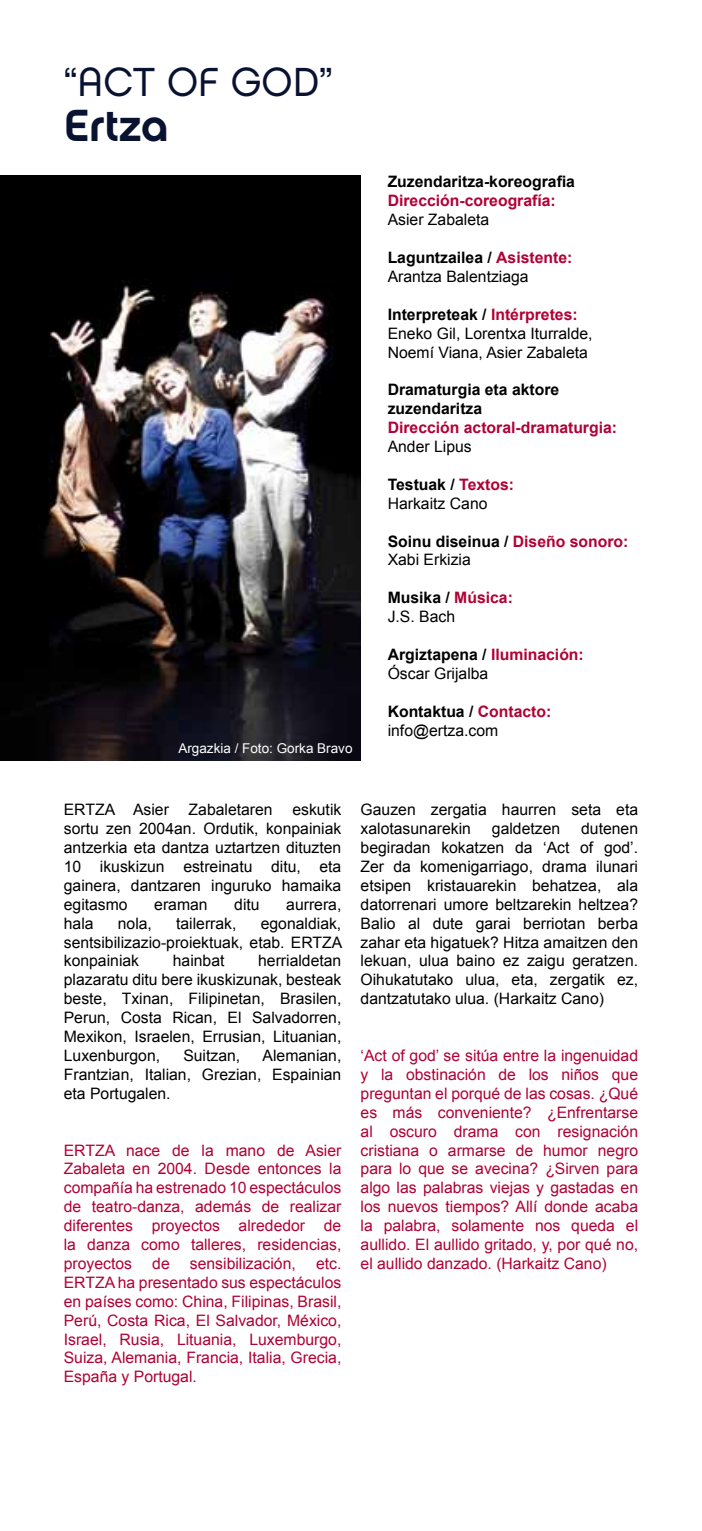
<style>
.page{position:relative;width:702px;height:1531px;background:#fff}
.page>*{position:absolute;margin:0;border:0;box-sizing:border-box;transform-origin:0 0}
.t1{font:45px "Chalet New York Nineteen Seventy";color:#091230}
.t2{font:40.5px "Chalet London Nineteen Seventy";color:#091230}
.t3{font:15.75px/18.9px "Arial";color:#000}
.t4{font:15.75px/18.9px "Arial";color:#b10035;text-align:justify}
.t5{font:700 15.75px/18.9px "Arial";color:#000}
.t6{font:700 15.75px "Arial";color:#b10035}
.t7{font:13.5px "Arial";color:#fff}
.s1{font-weight:700}
.s2{font-weight:700;color:#b10035}
.s3{color:#b10035}
.s4{font-weight:400}
</style>
<div class="page">
<img style="left:0;top:176px;width:360px;height:584px">
<h2 class="t2" style="left:64px;top:57px;width:270px">“ACT OF GOD”</h2>
<h1 class="t1" style="left:64px;top:98px;width:107px">Ertza</h1>
<p class="t7" style="left:178px;top:739px;width:176px">Argazkia / Foto: Gorka Bravo</p>
<p class="t5" style="left:387px;top:173px;width:189px">Zuzendaritza-koreografia</p>
<p class="t6" style="left:387px;top:190px;width:170px">Dirección-coreografía:</p>
<p class="t3" style="left:387px;top:210px;width:103px">Asier Zabaleta</p>
<p class="t3" style="left:387px;top:248px;width:186px"><span class="s1">Laguntzailea /</span> <span class="s2">Asistente:<br></span>Arantza Balentziaga</p>
<p class="t3" style="left:387px;top:305px;width:206px"><span class="s1">Interpreteak /</span> <span class="s2">Intérpretes:<br></span>Eneko Gil, Lorentxa Iturralde,<br>Noemí Viana, Asier Zabaleta</p>
<p class="t5" style="left:387px;top:381px;width:173px">Dramaturgia eta aktore zuzendaritza</p>
<p class="t6" style="left:387px;top:417px;width:231px">Dirección actoral-dramaturgia:</p>
<p class="t3" style="left:387px;top:437px;width:86px">Ander Lipus</p>
<p class="t3" style="left:387px;top:475px;width:128px"><span class="s1">Testuak /</span> <span class="s2">Textos:<br></span>Harkaitz Cano</p>
<p class="t5" style="left:387px;top:532px;width:242px">Soinu diseinua / <span class="s3">Diseño sonoro:<br></span><span class="s4">Xabi Erkizia</span></p>
<p class="t3" style="left:387px;top:588px;width:127px"><span class="s1">Musika /</span> <span class="s2">Música:<br></span>J.S. Bach</p>
<p class="t3" style="left:387px;top:645px;width:198px"><span class="s1">Argiztapena /</span> <span class="s2">Iluminación:<br></span>Óscar Grijalba</p>
<p class="t3" style="left:387px;top:702px;width:165px"><span class="s1">Kontaktua /</span> <span class="s2">Contacto: </span>info@ertza.com</p>
<p class="t3" style="left:64px;top:800px;width:279px;text-align:justify">ERTZA Asier Zabaletaren eskutik sortu zen 2004an. Ordutik, konpainiak antzerkia eta dantza uztartzen dituzten 10 ikuskizun estreinatu ditu, eta gainera, dantzaren inguruko hamaika egitasmo</p>
<p class="t3" style="left:154px;top:895px;width:55px">eraman</p>
<p class="t3" style="left:234px;top:895px;width:27px">ditu</p>
<p class="t3" style="left:286px;top:895px;width:57px">aurrera,</p>
<p class="t3" style="left:64px;top:914px;width:280px;text-align:justify;text-indent:197px">egonaldiak, sentsibilizazio-proiektuak, etab. ERTZA konpainiak</p>
<p class="t3" style="left:64px;top:914px;width:31px">hala</p>
<p class="t3" style="left:118px;top:914px;width:36px">nola,</p>
<p class="t3" style="left:176px;top:914px;width:62px">tailerrak,</p>
<p class="t3" style="left:64px;top:951px;width:279px;text-align:justify;text-indent:194px">herrialdetan plazaratu ditu bere ikuskizunak, besteak beste, Txinan, Filipinetan, Brasilen, Perun, Costa Rican, El Salvadorren, Mexikon, Israelen, Errusian, Lituanian, Luxenburgon,</p>
<p class="t3" style="left:173px;top:951px;width:53px">hainbat</p>
<p class="t3" style="left:183px;top:1046px;width:58px">Suitzan,</p>
<p class="t3" style="left:64px;top:1046px;width:279px;text-align:justify;text-indent:199px">Alemanian, Frantzian, Italian, Grezian, Espainian eta Portugalen.</p>
<p class="t4" style="left:64px;top:1140px;width:279px">ERTZA nace de la mano de Asier Zabaleta en 2004. Desde entonces la compañía ha estrenado 10 espectáculos de teatro-danza, además de realizar diferentes proyectos alrededor de la danza como talleres, residencias, proyectos</p>
<p class="t4" style="left:152px;top:1254px;width:19px">de</p>
<p class="t4" style="left:190px;top:1254px;width:107px">sensibilización,</p>
<p class="t4" style="left:64px;top:1254px;width:279px;text-indent:252px">etc.<br>ERTZA ha presentado sus espectáculos en países como: China, Filipinas, Brasil, Perú, Costa Rica, El Salvador, México, Israel, Rusia, Lituania, Luxemburgo, Suiza, Alemania, Francia, Italia, Grecia, España y Portugal.</p>
<p class="t3" style="left:360px;top:800px;width:279px">Gauzen zergatia haurren seta eta xalotasunarekin</p>
<p class="t3" style="left:360px;top:819px;width:279px;text-align:justify;text-indent:221px">dutenen begiradan kokatzen da ‘Act of god’.<br>Zer da komenigarriago, drama ilunari etsipen kristauarekin behatzea, ala datorrenari umore beltzarekin heltzea?<br>Balio al dute garai berriotan berba zahar eta higatuek? Hitza amaitzen den lekuan, ulua baino ez zaigu geratzen.<br>Oihukatutako ulua, eta, zergatik ez, dantzatutako ulua. (Harkaitz Cano)</p>
<p class="t3" style="left:492px;top:819px;width:70px">galdetzen</p>
<p class="t4" style="left:360px;top:1046px;width:279px">‘Act of god’ se sitúa entre la ingenuidad y la obstinación de los niños que preguntan el porqué de las cosas. ¿Qué es más conveniente? ¿Enfrentarse al oscuro drama con resignación cristiana o armarse de humor negro para lo que se avecina? ¿Sirven para algo las palabras viejas y gastadas en los nuevos tiempos? Allí donde acaba la palabra, solamente nos queda el aullido. El aullido gritado, y, por qué no, el aullido danzado. (Harkaitz Cano)</p>
</div>
